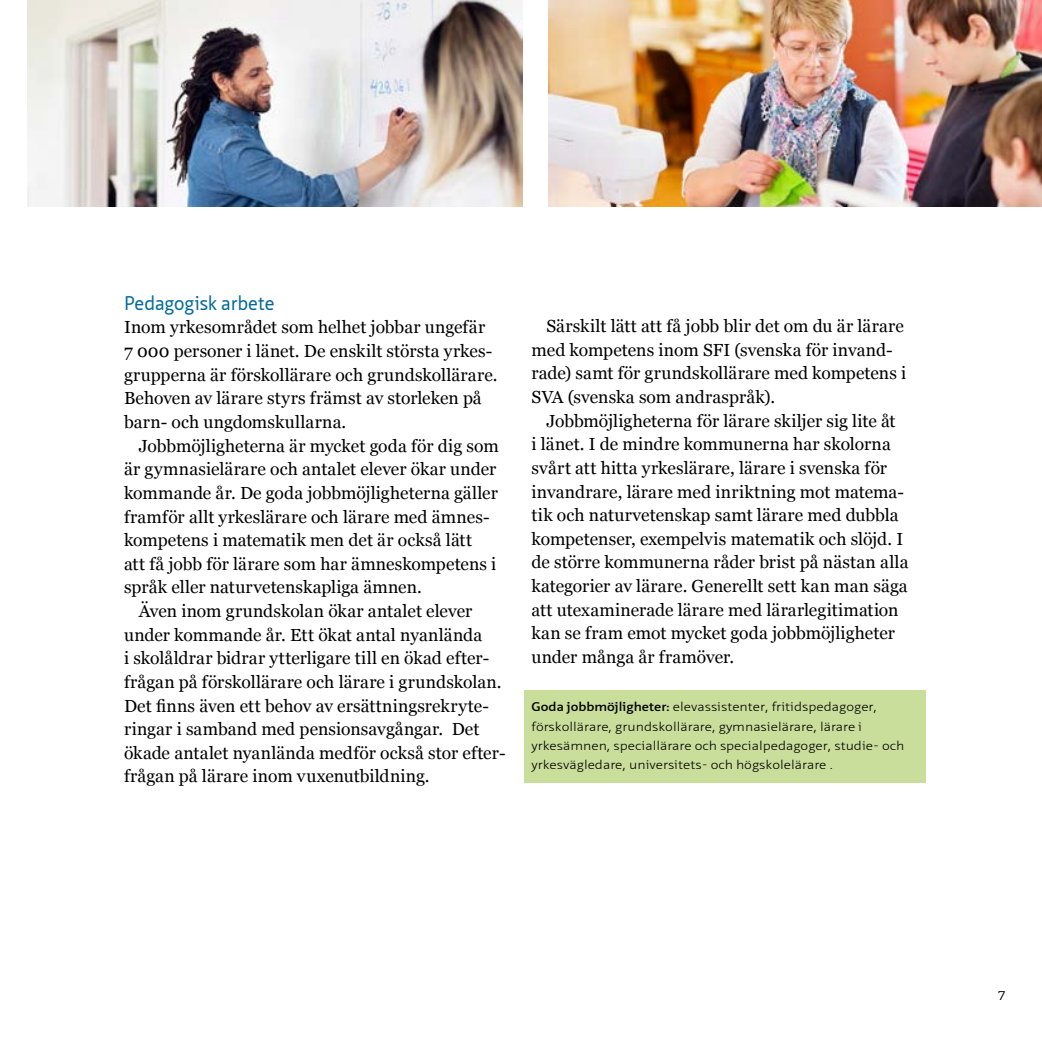
<style>
.page{position:relative;width:1042px;height:1042px;background:#fff}
.page>*{position:absolute;margin:0;border:0;box-sizing:border-box;transform-origin:0 0}
.t1{font:19.25px "Neue Sans Pro";letter-spacing:-.005em;color:#00699a}
.t2{font:17.5px/23.6px "Georgia";letter-spacing:.005em;color:#000}
.t3{font:300 12.25px/19.2px "Neue Sans Pro";color:#000;scale:1.17 1}
.t4{font:12.25px "Neue Sans Pro";color:#000}
.s1{font-weight:600}
</style>
<div class="page">
<img style="left:28px;top:0;width:495px;height:207px">
<img style="left:549px;top:0;width:493px;height:207px">
<div style="left:524px;top:690px;width:401px;height:92px;background:#c9de9b"></div>
<p class="t1" style="left:124px;top:290px;width:152px">Pedagogisk arbete</p>
<p class="t2" style="left:124px;top:316px;width:375px">Inom yrkesområdet som helhet jobbar ungefär 7 000 personer i länet. De enskilt största yrkes&shy;grupperna är förskollärare och grundskollärare.<br>Behoven av lärare styrs främst av storleken på barn- och ungdomskullarna.</p>
<p class="t2" style="left:139px;top:434px;width:361px">Jobbmöjligheterna är mycket goda för dig som</p>
<p class="t2" style="left:124px;top:458px;width:374px">är gymnasielärare och antalet elever ökar under</p>
<p class="t2" style="left:124px;top:481px;width:375px">kommande år. De goda jobbmöjligheterna gäller</p>
<p class="t2" style="left:124px;top:505px;width:367px">framför allt yrkeslärare och lärare med ämnes-</p>
<p class="t2" style="left:124px;top:529px;width:350px">kompetens i matematik men det är också lätt</p>
<p class="t2" style="left:124px;top:552px;width:374px">att få jobb för lärare som har ämneskompetens i</p>
<p class="t2" style="left:124px;top:576px;width:299px">språk eller naturvetenskapliga ämnen.</p>
<p class="t2" style="left:139px;top:599px;width:335px">Även inom grundskolan ökar antalet elever</p>
<p class="t2" style="left:124px;top:623px;width:360px">under kommande år. Ett ökat antal nyanlända</p>
<p class="t2" style="left:124px;top:647px;width:367px">i skolåldrar bidrar ytterligare till en ökad efter-</p>
<p class="t2" style="left:124px;top:670px;width:379px">frågan på förskollärare och lärare i grundskolan.</p>
<p class="t2" style="left:124px;top:694px;width:367px">Det finns även ett behov av ersättningsrekryte-</p>
<p class="t2" style="left:124px;top:718px;width:357px">ringar i samband med pensionsavgångar. Det</p>
<p class="t2" style="left:124px;top:741px;width:383px">ökade antalet nyanlända medför också stor efter-</p>
<p class="t2" style="left:124px;top:765px;width:307px">frågan på lärare inom vuxenutbildning.</p>
<p class="t2" style="left:531px;top:315px;width:376px;text-indent:15px">Särskilt lätt att få jobb blir det om du är lärare med kompetens inom SFI (svenska för invand&shy;rade) samt för grundskollärare med kompetens i SVA (svenska som andraspråk).</p>
<p class="t2" style="left:531px;top:409px;width:378px;text-indent:15px">Jobbmöjligheterna för lärare skiljer sig lite åt<br>i länet. I de mindre kommunerna har skolorna svårt att hitta yrkeslärare, lärare i svenska för invandrare, lärare med inriktning mot matema&shy;tik och naturvetenskap samt lärare med dubbla kompetenser, exempelvis matematik och slöjd. I de större kommunerna råder brist på nästan alla kategorier av lärare. Generellt sett kan man säga att utexaminerade lärare med lärarlegitimation kan se fram emot mycket goda jobbmöjligheter under många år framöver.</p>
<p class="t3" style="left:531px;top:697px;width:320px"><span class="s1">Goda jobbmöjligheter:</span> elevassistenter, fritidspedagoger, förskollärare, grundskollärare, gymnasielärare, lärare i yrkesämnen, speciallärare och specialpedagoger, studie- och yrkesvägledare, universitets- och högskolelärare .</p>
<p class="t4" style="left:998px;top:988px;width:9px">7</p>
</div>
